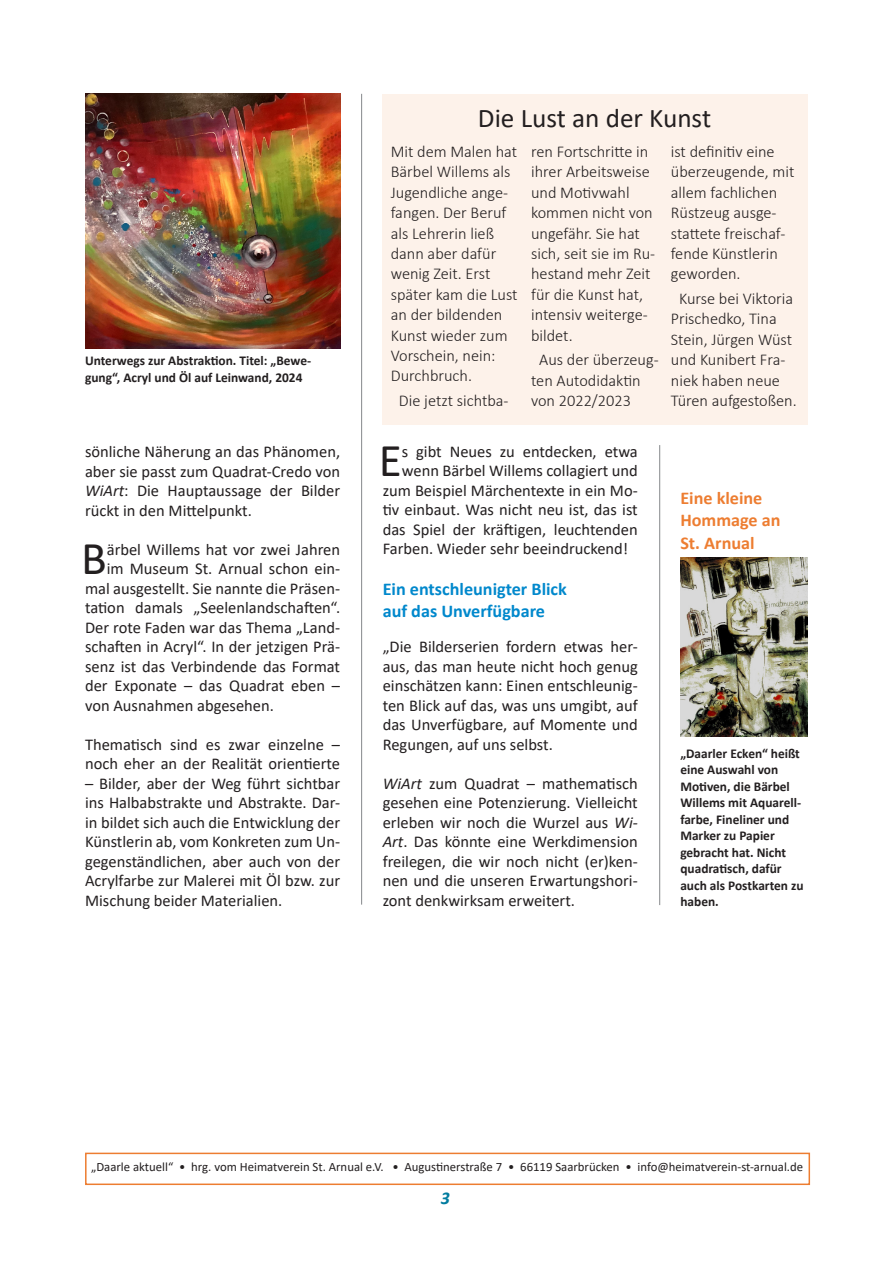
<style>
.page{position:relative;width:893px;height:1263px;background:#fff}
.page>*{position:absolute;margin:0;border:0;box-sizing:border-box;transform-origin:0 0}
.t1{font:47.25px "Calibri";color:#231f20}
.Absatzformat_1{font:27px "Calibri";color:#231f20}
.Absatzformat_1-2{font:700 18px "Calibri";color:#08c}
.Absatzformat_1-3{font:700 18px "Calibri";color:#ed7d31}
.t2{font:italic 700 18px "Calibri";color:#007c9f}
.t3{font:16.5px/19.5px "Calibri";color:#231f20;text-align:justify}
.Absatzformat_1-4{font:300 16.5px/20.4px "Calibri";color:#231f20}
.Absatzformat_1-5{font:700 13.5px/16.5px "Calibri";color:#231f20}
.t4{font:12.75px "Calibri";color:#231f20}
.s1{font-style:italic}
</style>
<div class="page">
<div style="left:85px;top:1152px;width:725px;height:33px;border:2px solid #ed7d31"></div>
<hr style="left:361px;top:94px;width:1px;height:811px;background:#939598">
<div style="left:382px;top:94px;width:426px;height:331px;background:#fdf2ea"></div>
<img style="left:681px;top:558px;width:127px;height:178px">
<img style="left:85px;top:94px;width:255px;height:255px">
<hr style="left:659px;top:445px;width:1px;height:460px;background:#939598">
<p class="Absatzformat_1-5" style="left:85px;top:352px;width:228px">Unterwegs zur Abstraktion. Titel: „Bewe&shy;gung“, Acryl und Öl auf Leinwand, 2024</p>
<p class="t3" style="left:85px;top:442px;width:257px">sönliche Näherung an das Phänomen, aber sie passt zum Quadrat-Credo von <span class="s1">WiArt</span>: Die Hauptaussage der Bilder rückt in den Mittelpunkt.</p>
<p class="t1" style="left:81px;top:526px;width:27px">B</p>
<p class="t3" style="left:107px;top:539px;width:235px">ärbel Willems hat vor zwei Jahren</p>
<p class="t3" style="left:107px;top:559px;width:235px">im Museum St. Arnual schon ein-</p>
<p class="t3" style="left:85px;top:578px;width:257px">mal ausgestellt. Sie nannte die Präsen-</p>
<p class="t3" style="left:85px;top:598px;width:257px">tation damals „Seelenlandschaften“.</p>
<p class="t3" style="left:85px;top:617px;width:257px">Der rote Faden war das Thema „Land-</p>
<p class="t3" style="left:85px;top:637px;width:257px">schaften in Acryl“. In der jetzigen Prä-</p>
<p class="t3" style="left:85px;top:656px;width:257px">senz ist das Verbindende das Format</p>
<p class="t3" style="left:85px;top:676px;width:257px">der Exponate – das Quadrat eben –</p>
<p class="t3" style="left:85px;top:695px;width:190px">von Ausnahmen abgesehen.</p>
<p class="t3" style="left:85px;top:734px;width:257px">Thematisch sind es zwar einzelne – noch eher an der Realität orientierte</p>
<p class="t3" style="left:85px;top:773px;width:257px">– Bilder, aber der Weg führt sichtbar ins Halbabstrakte und Abstrakte. Dar&shy;in bildet sich auch die Entwicklung der Künstlerin ab, vom Konkreten zum Un&shy;gegenständlichen, aber auch von der Acrylfarbe zur Malerei mit Öl bzw. zur Mischung beider Materialien.</p>
<p class="Absatzformat_1" style="left:478px;top:99px;width:235px">Die Lust an der Kunst</p>
<p class="Absatzformat_1-4" style="left:531px;top:141px;width:126px">ren Fortschritte in ihrer Arbeitsweise und Motivwahl kommen nicht von ungefähr. Sie hat sich, seit sie im Ru&shy;hestand mehr Zeit für die Kunst hat, intensiv weiterge&shy;bildet.</p>
<p class="Absatzformat_1-4" style="left:531px;top:349px;width:129px;text-indent:8px">Aus der überzeug&shy;ten Autodidaktin von 2022/2023</p>
<p class="Absatzformat_1-4" style="left:671px;top:141px;width:125px">ist definitiv eine überzeugende, mit allem fachlichen<br>Rüstzeug ausge&shy;stattete freischaf&shy;fende Künstlerin geworden.</p>
<p class="Absatzformat_1-4" style="left:671px;top:288px;width:127px;text-indent:8px">Kurse bei Viktoria<br>Prischedko, Tina<br>Stein, Jürgen Wüst und Kunibert Fra&shy;niek haben neue<br>Türen aufgestoßen.</p>
<p class="Absatzformat_1-4" style="left:391px;top:141px;width:128px">Mit dem Malen hat<br>Bärbel Willems als<br>Jugendliche ange&shy;fangen. Der Beruf als Lehrerin ließ dann aber dafür wenig Zeit. Erst später kam die Lust an der bildenden<br>Kunst wieder zum<br>Vorschein, nein:<br>Durchbruch.</p>
<p class="Absatzformat_1-4" style="left:399px;top:390px;width:111px">Die jetzt sichtba-</p>
<p class="t1" style="left:379px;top:428px;width:25px">E</p>
<p class="t3" style="left:402px;top:441px;width:238px">s gibt Neues zu entdecken, etwa</p>
<p class="t3" style="left:402px;top:461px;width:238px">wenn Bärbel Willems collagiert und</p>
<p class="t3" style="left:383px;top:480px;width:257px">zum Beispiel Märchentexte in ein Mo-</p>
<p class="t3" style="left:383px;top:500px;width:257px">tiv einbaut. Was nicht neu ist, das ist</p>
<p class="t3" style="left:383px;top:519px;width:257px">das Spiel der kräftigen, leuchtenden</p>
<p class="t3" style="left:383px;top:539px;width:247px">Farben. Wieder sehr beeindruckend!</p>
<p class="Absatzformat_1-2" style="left:383px;top:576px;width:186px">Ein entschleunigter Blick</p>
<p class="Absatzformat_1-2" style="left:383px;top:598px;width:164px">auf das Unverfügbare</p>
<p class="t3" style="left:383px;top:636px;width:257px">„Die Bilderserien fordern etwas her&shy;aus, das man heute nicht hoch genug einschätzen kann: Einen entschleunig&shy;ten Blick auf das, was uns umgibt, auf das Unverfügbare, auf Momente und Regungen, auf uns selbst.</p>
<p class="t3" style="left:383px;top:773px;width:257px"><span class="s1">WiArt</span> zum Quadrat – mathematisch gesehen eine Potenzierung. Vielleicht erleben wir noch die Wurzel aus <span class="s1">Wi-Art</span>. Das könnte eine Werkdimension freilegen, die wir noch nicht (er)ken&shy;nen und die unseren Erwartungshori&shy;zont denkwirksam erweitert.</p>
<p class="Absatzformat_1-3" style="left:680px;top:485px;width:84px">Eine kleine</p>
<p class="Absatzformat_1-3" style="left:680px;top:508px;width:102px">Hommage an</p>
<p class="Absatzformat_1-3" style="left:680px;top:530px;width:76px">St. Arnual</p>
<p class="Absatzformat_1-5" style="left:680px;top:745px;width:122px">„Daarler Ecken“ heißt eine Auswahl von<br>Motiven, die Bärbel<br>Willems mit Aquarell&shy;farbe, Fineliner und<br>Marker zu Papier gebracht hat. Nicht quadratisch, dafür</p>
<p class="Absatzformat_1-5" style="left:680px;top:877px;width:125px">auch als Postkarten zu haben.</p>
<p class="t4" style="left:91px;top:1158px;width:714px">„Daarle aktuell“ • hrg. vom Heimatverein St. Arnual e.V. • Augustinerstraße 7 • 66119 Saarbrücken • info@heimatverein-st-arnual.de</p>
<p class="t2" style="left:441px;top:1186px;width:11px">3</p>
</div>
